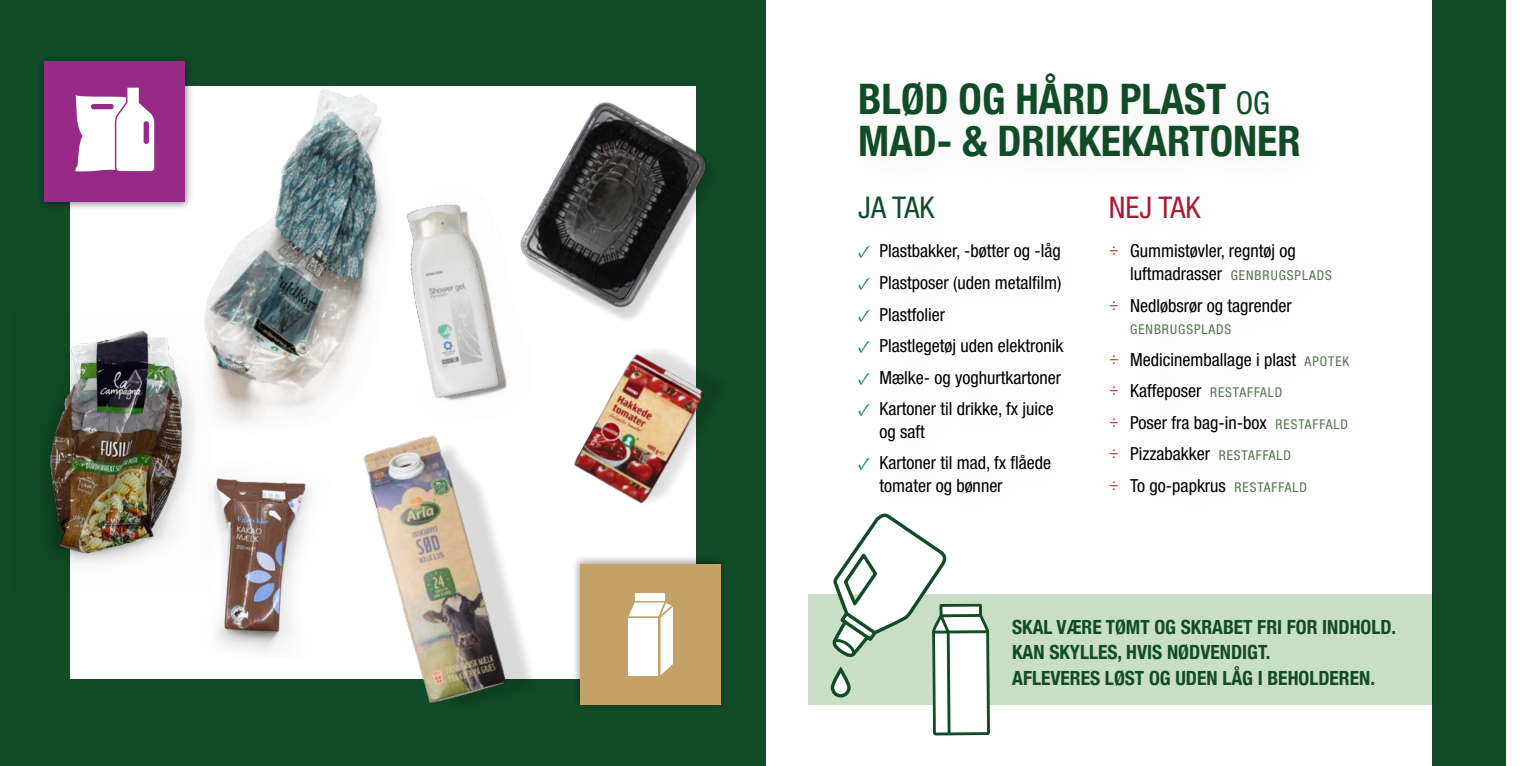
<style>
.page{position:relative;width:1531px;height:766px;background:#fff}
.page>*{position:absolute;margin:0;border:0;box-sizing:border-box;transform-origin:0 0}
.t1{font:700 condensed 42px/42px "Helvetica Neue";color:#114b27}
.P_Ja_tak_nej_tak{font:condensed 30px "Helvetica Neue LT Std";color:#a81b32}
.P_Ja_tak_nej_tak-2{font:condensed 30px "Helvetica Neue LT Std";color:#114b27}
.P_bundtxt_uden_husk{font:700 condensed 19.5px/25.5px "Helvetica Neue";color:#114b27}
.t2{font:condensed 18px/22.5px "Helvetica Neue LT Std";color:#000}
.t3{font:condensed 13.5px "Helvetica Neue LT Std";letter-spacing:.07em;color:#567151}
.s1{font-family:"Helvetica Neue LT Std";font-weight:400;font-size:31.5px}
.s2{font-family:"Minion Pro";font-stretch:normal;color:#008834}
.s3{font-family:"Montserrat";font-stretch:normal;color:#bd2d0a}
.s4{font-size:13.5px;color:#567151}
</style>
<div class="page">
<div style="left:0;top:0;width:765px;height:765px;background:#114b27"></div>
<div style="left:70px;top:87px;width:625px;height:592px;background:#fff"></div>
<div style="left:38px;top:54px;width:156px;height:157px;background:#000;opacity:.5"></div>
<div style="left:45px;top:61px;width:140px;height:140px;background:#962a86"></div>
<svg style="left:75px;top:88px;width:71px;height:83px"></svg>
<div style="left:572px;top:554px;width:156px;height:157px;background:#000;opacity:.4"></div>
<div style="left:580px;top:564px;width:141px;height:140px;background:#c4a166"></div>
<div style="left:628px;top:618px;width:30px;height:58px;background:#fff"></div>
<div style="left:635px;top:593px;width:30px;height:7px;background:#fff"></div>
<svg style="left:628px;top:602px;width:45px;height:73px"></svg>
<div style="left:1432px;top:0;width:73px;height:765px;background:#114b27"></div>
<div style="left:808px;top:594px;width:624px;height:110px;background:#c9dec6"></div>
<svg style="left:830px;top:513px;width:160px;height:223px"></svg>
<img style="left:146px;top:63px;width:312px;height:364px">
<img style="left:337px;top:152px;width:170px;height:275px">
<img style="left:352px;top:415px;width:180px;height:266px">
<img style="left:146px;top:296px;width:65px;height:18px">
<img style="left:503px;top:96px;width:204px;height:245px">
<img style="left:547px;top:279px;width:219px;height:276px">
<img style="left:352px;top:421px;width:173px;height:282px">
<img style="left:47px;top:314px;width:164px;height:249px">
<img style="left:200px;top:459px;width:112px;height:193px">
<h1 class="t1" style="left:858px;top:75px;width:444px">BLØD OG HÅRD PLAST <span class="s1">OG<br></span>MAD- &amp; DRIKKEKARTONER</h1>
<p class="P_Ja_tak_nej_tak-2" style="left:858px;top:190px;width:78px">JA TAK</p>
<p class="t2" style="left:858px;top:240px;width:204px"><span class="s2">✓</span> Plastbakker, -bøtter og -låg</p>
<p class="t2" style="left:858px;top:271px;width:205px"><span class="s2">✓</span> Plastposer (uden metalfilm)</p>
<p class="t2" style="left:858px;top:303px;width:88px"><span class="s2">✓</span> Plastfolier</p>
<p class="t2" style="left:858px;top:334px;width:207px"><span class="s2">✓</span> Plastlegetøj uden elektronik</p>
<p class="t2" style="left:858px;top:366px;width:204px"><span class="s2">✓</span> Mælke- og yoghurtkartoner</p>
<p class="t2" style="left:879px;top:397px;width:176px;text-indent:-21px"><span class="s2">✓</span> Kartoner til drikke, fx juice og saft</p>
<p class="t2" style="left:879px;top:451px;width:173px;text-indent:-21px"><span class="s2">✓</span> Kartoner til mad, fx flåede tomater og bønner</p>
<p class="P_Ja_tak_nej_tak" style="left:1109px;top:190px;width:93px">NEJ TAK</p>
<p class="t2" style="left:1130px;top:240px;width:203px;text-indent:-21px"><span class="s3">÷</span> Gummistøvler, regntøj og luftmadrasser <span class="s4">GENBRUGSPLADS</span></p>
<p class="t2" style="left:1109px;top:294px;width:185px"><span class="s3">÷</span> Nedløbsrør og tagrender</p>
<p class="t3" style="left:1130px;top:321px;width:103px">GENBRUGSPLADS</p>
<p class="t2" style="left:1109px;top:348px;width:242px"><span class="s3">÷</span> Medicinemballage i plast <span class="s4">APOTEK</span></p>
<p class="t2" style="left:1109px;top:379px;width:175px"><span class="s3">÷</span> Kaffeposer <span class="s4">RESTAFFALD</span></p>
<p class="t2" style="left:1109px;top:411px;width:240px"><span class="s3">÷</span> Poser fra bag-in-box <span class="s4">RESTAFFALD</span></p>
<p class="t2" style="left:1109px;top:442px;width:184px"><span class="s3">÷</span> Pizzabakker <span class="s4">RESTAFFALD</span></p>
<p class="t2" style="left:1109px;top:474px;width:199px"><span class="s3">÷</span> To go-papkrus <span class="s4">RESTAFFALD</span></p>
<p class="P_bundtxt_uden_husk" style="left:1012px;top:612px;width:386px">SKAL VÆRE TØMT OG SKRABET FRI FOR INDHOLD.<br>KAN SKYLLES, HVIS NØDVENDIGT.<br>AFLEVERES LØST OG UDEN LÅG I BEHOLDEREN.</p>
</div>
